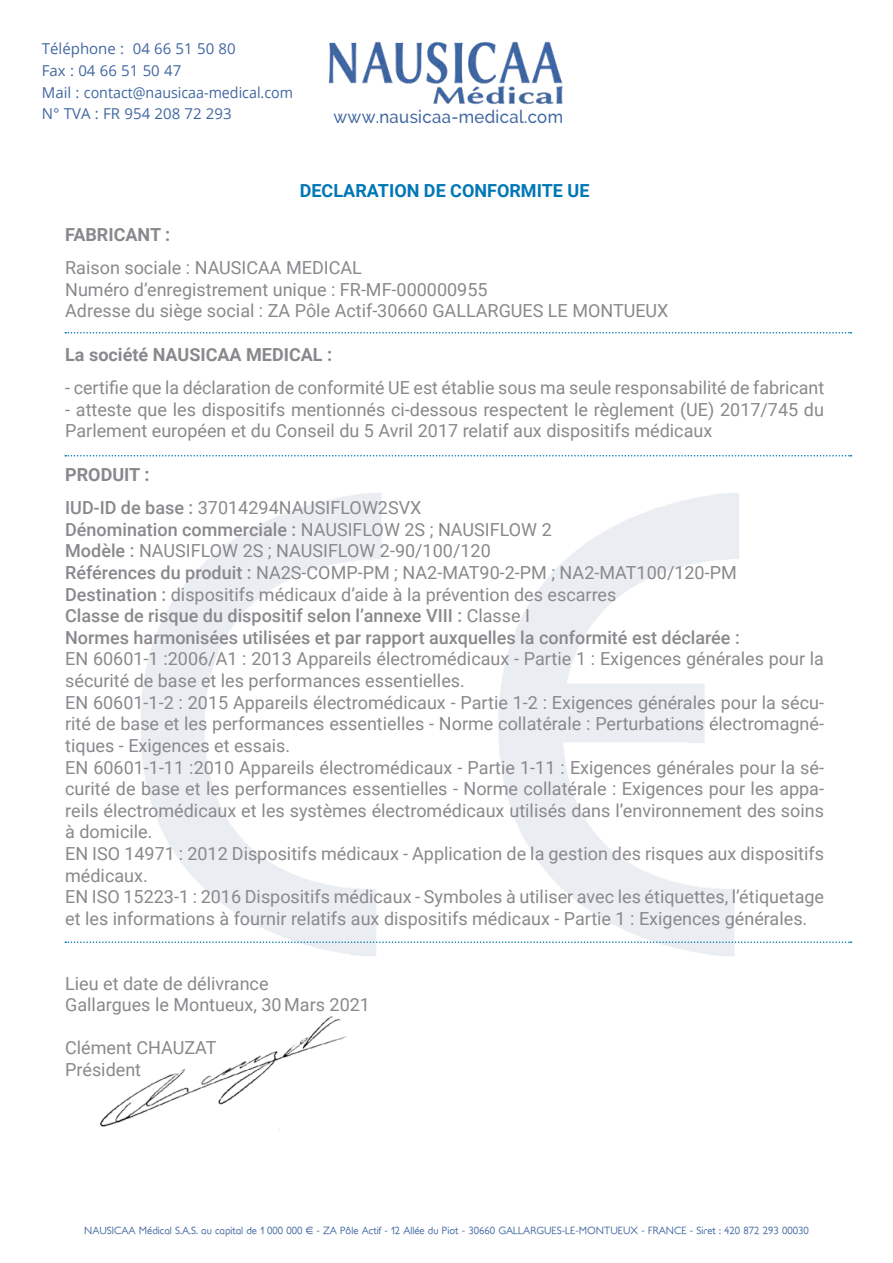
<style>
.page{position:relative;width:893px;height:1263px;background:#fff}
.page>*{position:absolute;margin:0;border:0;box-sizing:border-box;transform-origin:0 0}
.t1{font:18px/21.6px "Roboto";color:#8a888c}
.t2{font:500 18px/21.6px "Roboto";color:#8a888c}
.t3{font:700 18px "Roboto";color:#8a888c}
.t4{font:700 18px "Roboto";color:#0077b5}
.t5{font:500 18px "Raleway";letter-spacing:.02em;color:#4167a1;scale:.93 1}
.t6{font:15px/21.8px "Open Sans";color:#4167a1}
.t7{font:10.5px "Soft Elegance";color:#4167a1}
.s1{font-weight:700}
.s2{font-weight:500}
.s3{font-weight:400}
</style>
<div class="page">
<img style="left:64px;top:455px;width:770px;height:501px">
<img style="left:328px;top:41px;width:235px;height:64px">
<img style="left:99px;top:1016px;width:248px;height:111px">
<svg style="left:65px;top:332px;width:786px;height:1px"></svg>
<svg style="left:65px;top:455px;width:786px;height:1px"></svg>
<svg style="left:65px;top:941px;width:786px;height:2px"></svg>
<p class="t6" style="left:42px;top:37px;width:253px">Téléphone : 04 66 51 50 80<br>Fax : 04 66 51 50 47<br>Mail : contact@nausicaa-medical.com<br>N° TVA : FR 954 208 72 293</p>
<p class="t5" style="left:333px;top:106px;width:248px">www.nausicaa-medical.com</p>
<p class="t4" style="left:300px;top:178px;width:291px">DECLARATION DE CONFORMITE UE</p>
<p class="t3" style="left:65px;top:222px;width:107px">FABRICANT :</p>
<p class="t1" style="left:65px;top:256px;width:605px">Raison sociale : NAUSICAA MEDICAL<br>Numéro d’enregistrement unique : FR-MF-000000955<br>Adresse du siège social : ZA Pôle Actif-30660 GALLARGUES LE MONTUEUX</p>
<p class="t3" style="left:65px;top:342px;width:269px">La société NAUSICAA MEDICAL :</p>
<p class="t1" style="left:65px;top:376px;width:760px">- certifie que la déclaration de conformité UE est établie sous ma seule responsabilité de fabricant</p>
<p class="t1" style="left:65px;top:398px;width:760px">- atteste que les dispositifs mentionnés ci-dessous respectent le règlement (UE) 2017/745 du<br>Parlement européen et du Conseil du 5 Avril 2017 relatif aux dispositifs médicaux</p>
<p class="t1" style="left:65px;top:457px;width:358px;line-height:33.6px"><span class="s1">PRODUIT :<br></span><span class="s2">IUD-ID de base :</span> 37014294NAUSIFLOW2SVX</p>
<p class="t2" style="left:65px;top:518px;width:676px">Dénomination commerciale : <span class="s3">NAUSIFLOW 2S ; NAUSIFLOW 2<br></span>Modèle : <span class="s3">NAUSIFLOW 2S ; NAUSIFLOW 2-90/100/120<br></span>Références du produit : <span class="s3">NA2S-COMP-PM ; NA2-MAT90-2-PM ; NA2-MAT100/120-PM </span>Destination : <span class="s3">dispositifs médicaux d’aide à la prévention des escarres<br></span>Classe de risque du dispositif selon l’annexe VIII : <span class="s3">Classe I<br></span>Normes harmonisées utilisées et par rapport auxquelles la conformité est déclarée :</p>
<p class="t1" style="left:65px;top:648px;width:760px">EN 60601-1 :2006/A1 : 2013 Appareils électromédicaux - Partie 1 : Exigences générales pour la sécurité de base et les performances essentielles.<br>EN 60601-1-2 : 2015 Appareils électromédicaux - Partie 1-2 : Exigences générales pour la sécu&shy;rité de base et les performances essentielles - Norme collatérale : Perturbations électromagné&shy;tiques - Exigences et essais.<br>EN 60601-1-11 :2010 Appareils électromédicaux - Partie 1-11 : Exigences générales pour la sé&shy;curité de base et les performances essentielles - Norme collatérale : Exigences pour les appa&shy;reils électromédicaux et les systèmes électromédicaux utilisés dans l’environnement des soins à domicile.<br>EN ISO 14971 : 2012 Dispositifs médicaux - Application de la gestion des risques aux dispositifs médicaux.<br>EN ISO 15223-1 : 2016 Dispositifs médicaux - Symboles à utiliser avec les étiquettes, l’étiquetage et les informations à fournir relatifs aux dispositifs médicaux - Partie 1 : Exigences générales.</p>
<p class="t1" style="left:65px;top:972px;width:306px">Lieu et date de délivrance<br>Gallargues le Montueux, 30Mars 2021</p>
<p class="t1" style="left:65px;top:1036px;width:153px">Clément CHAUZAT<br>Président</p>
<p class="t7" style="left:84px;top:1224px;width:726px">NAUSICAA Médical S.A.S. au capital de 1 000 000 € - ZA Pôle Actif - 12 Allée du Piot - 30660 GALLARGUES-LE-MONTUEUX - FRANCE - Siret : 420 872 293 00030</p>
</div>
